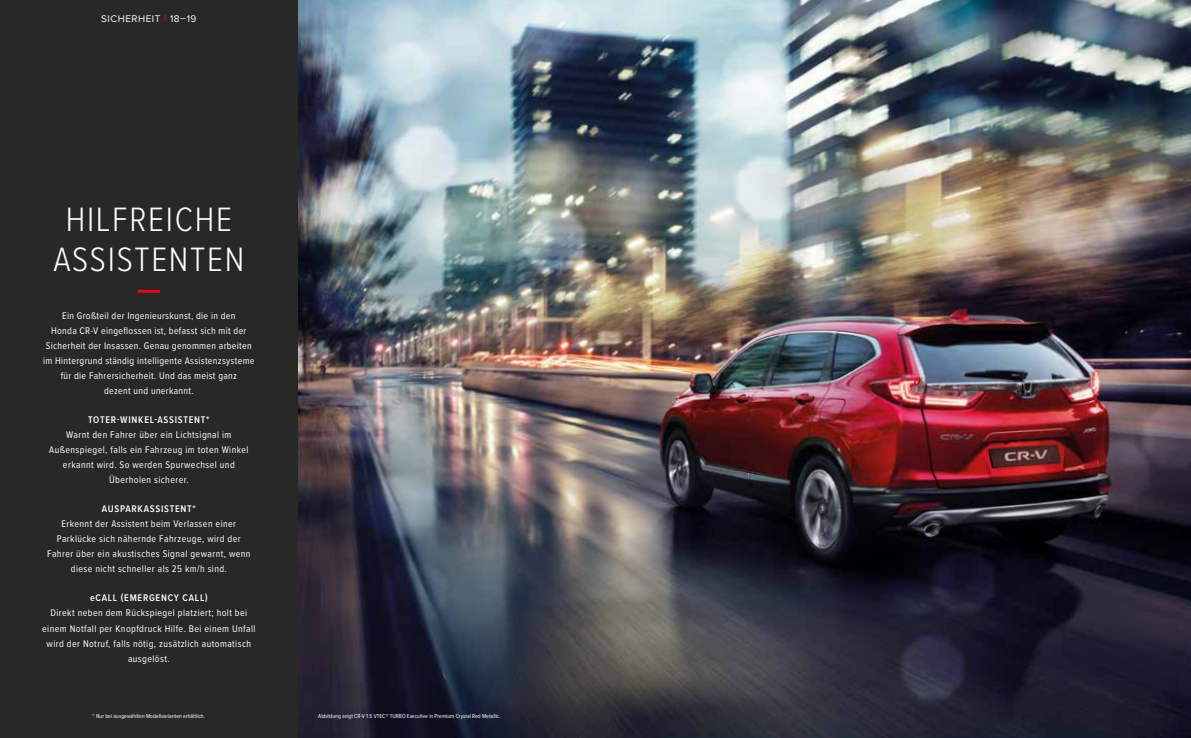
<style>
.page{position:relative;width:1191px;height:738px;background:#fff}
.page>*{position:absolute;margin:0;border:0;box-sizing:border-box;transform-origin:0 0}
.t1{font:300 35px/40px "Proxima Nova Cond";letter-spacing:.05em;color:#fff;text-align:center}
.t2{font:10px/15px "Proxima Nova Cond";letter-spacing:.04em;color:#fff;text-align:center}
.t3{font:600 10px "Proxima Nova Cond";letter-spacing:.075em;color:#fff}
.t4{font:10px "Proxima Nova";letter-spacing:.05em;color:#fff}
.t5{font:6px "Proxima Nova Cond";color:#fff}
.s1{color:#d6081f}
</style>
<div class="page">
<img style="left:298px;top:0;width:893px;height:737px">
<div style="left:0;top:0;width:298px;height:737px;background:#282827"></div>
<hr style="left:137px;top:289px;width:23px;height:3px;background:#e40521">
<p class="t4" style="left:101px;top:11px;width:97px">SICHERHEIT <span class="s1">I</span> 18–19</p>
<h1 class="t1" style="left:53px;top:197px;width:176px">HILFREICHE<br>ASSISTENTEN</h1>
<p class="t2" style="left:43px;top:307px;width:213px">Ein Großteil der Ingenieurskunst, die in den<br>Honda CR-V eingeflossen ist, befasst sich mit der Sicherheit der Insassen. Genau genommen arbeiten im Hintergrund ständig intelligente Assistenzsysteme für die Fahrersicherheit. Und das meist ganz<br>dezent und unerkannt.</p>
<p class="t3" style="left:88px;top:412px;width:123px">TOTER-WINKEL-ASSISTENT*</p>
<p class="t2" style="left:49px;top:426px;width:201px">Warnt den Fahrer über ein Lichtsignal im Außenspiegel, falls ein Fahrzeug im toten Winkel erkannt wird. So werden Spurwechsel und Überholen sicherer.</p>
<p class="t3" style="left:102px;top:501px;width:25px">AUSPARKA</p>
<p class="t3" style="left:150px;top:501px;width:48px">SSISTENT*</p>
<p class="t2" style="left:47px;top:515px;width:205px">Erkennt der Assistent beim Verlassen einer Parklücke sich nähernde Fahrzeuge, wird der Fahrer über ein akustisches Signal gewarnt, wenn diese nicht schneller als 25 km/h sind.</p>
<p class="t3" style="left:90px;top:590px;width:18px">ECALL</p>
<p class="t3" style="left:121px;top:590px;width:16px">(EMERGE</p>
<p class="t3" style="left:161px;top:590px;width:48px">NCY CALL)</p>
<p class="t2" style="left:42px;top:604px;width:215px">Direkt neben dem Rückspiegel platziert; holt bei einem Notfall per Knopfdruck Hilfe. Bei einem Unfall wird der Notruf, falls nötig, zusätzlich automatisch ausgelöst.</p>
<p class="t5" style="left:93px;top:711px;width:114px">* Nur bei ausgewählten Modellvarianten erhältlich.</p>
<p class="t5" style="left:318px;top:711px;width:184px">Abbildung zeigt CR-V 1.5 VTEC® TURBO Executive in Premium Crystal Red Metallic.</p>
</div>
